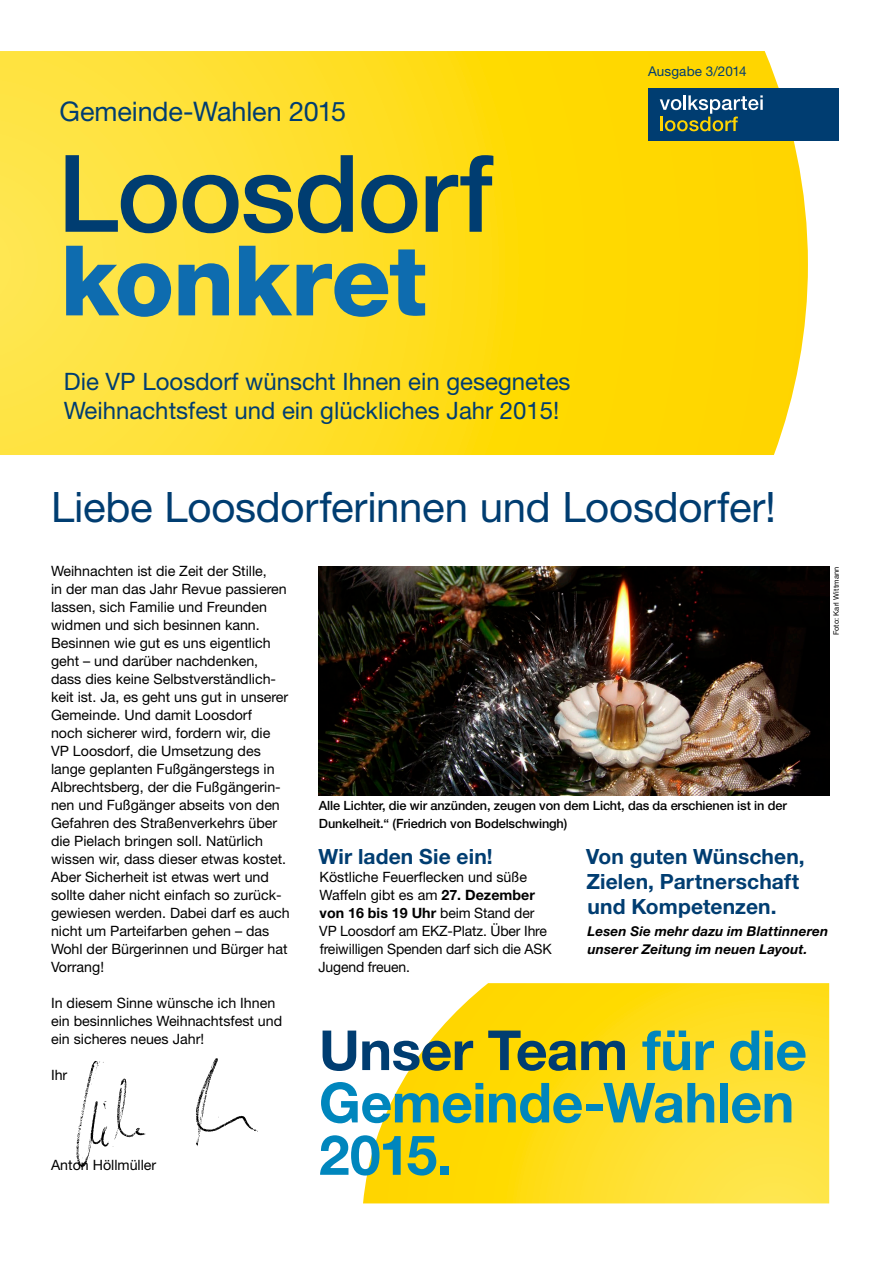
<style>
.page{position:relative;width:893px;height:1263px;background:#fff}
.page>*{position:absolute;margin:0;border:0;box-sizing:border-box;transform-origin:0 0}
.t1{font:500 107.25px "Helvetica Neue LT Pro";letter-spacing:-.02em;color:#003d71}
.t2{font:800 97.5px "Helvetica Neue LT Pro";letter-spacing:-.01em;color:#0e6caf}
.t3{font:700 55.35px/52.3px "Helvetica Neue LT Pro";letter-spacing:-.01em;color:#0086bd}
.t4{font:42px "Helvetica Neue LT Pro";letter-spacing:-.005em;color:#003d71}
.t5{font:27px "Helvetica Neue LT Pro";letter-spacing:-.005em;color:#003d71}
.t6{font:24px/28.8px "Helvetica Neue LT Pro";color:#003d71}
.t7{font:700 21px/25.2px "Helvetica Neue LT Pro";letter-spacing:.005em;color:#003d71}
.t8{font:14.25px/18px "Helvetica Neue LT Pro";color:#000}
.t9{font:italic 700 13.5px/18px "Helvetica Neue LT Pro";letter-spacing:.01em;color:#000}
.t10{font:13.5px "Helvetica Neue LT Pro";letter-spacing:.01em;color:#003d71}
.t11{font:500 12.75px/18px "Helvetica Neue LT Pro";letter-spacing:-.01em;color:#000}
.t12{font:7.5px "Helvetica Neue LT Pro";letter-spacing:.02em;color:#000}
.s1{font-weight:700}
.s2{color:#003d71}
</style>
<div class="page">
<svg style="left:0;top:51px;width:808px;height:404px;background:#fedd22"></svg>
<svg style="left:363px;top:983px;width:466px;height:220px;background:#fedf30"></svg>
<div style="left:648px;top:88px;width:191px;height:52px;background:#003d71"></div>
<svg style="left:660px;top:95px;width:103px;height:36px"></svg>
<hr style="left:0;top:51px;width:1px;height:111px;background:#fee445">
<img style="left:76px;top:1058px;width:182px;height:109px">
<img style="left:319px;top:566px;width:510px;height:230px">
<h3 class="t5" style="left:60px;top:95px;width:288px">Gemeinde-Wahlen 2015</h3>
<h1 class="t1" style="left:57px;top:129px;width:437px">Loosdorf</h1>
<h2 class="t2" style="left:61px;top:223px;width:368px">konkret</h2>
<h3 class="t6" style="left:64px;top:367px;width:508px">Die VP Loosdorf wünscht Ihnen ein gesegnetes<br>Weihnachtsfest und ein glückliches Jahr 2015!</h3>
<p class="t10" style="left:648px;top:63px;width:100px">Ausgabe 3/2014</p>
<h3 class="t4" style="left:51px;top:481px;width:726px">Liebe Loosdorferinnen und Loosdorfer!</h3>
<p class="t8" style="left:51px;top:561px;width:240px">Weihnachten ist die Zeit der Stille,<br>in der man das Jahr Revue passieren lassen, sich Familie und Freunden widmen und sich besinnen kann.<br>Besinnen wie gut es uns eigentlich geht – und darüber nachdenken, dass dies keine Selbstverständlich&shy;keit ist. Ja, es geht uns gut in unserer Gemeinde. Und damit Loosdorf<br>noch sicherer wird, fordern wir, die VP Loosdorf, die Umsetzung des lange geplanten Fußgängerstegs in Albrechtsberg, der die Fußgängerin&shy;nen und Fußgänger abseits von den Gefahren des Straßenverkehrs über die Pielach bringen soll. Natürlich wissen wir, dass dieser etwas kostet.<br>Aber Sicherheit ist etwas wert und sollte daher nicht einfach so zurück&shy;gewiesen werden. Dabei darf es auch nicht um Parteifarben gehen – das Wohl der Bürgerinnen und Bürger hat Vorrang!</p>
<p class="t8" style="left:51px;top:993px;width:233px">In diesem Sinne wünsche ich Ihnen ein besinnliches Weihnachtsfest und ein sicheres neues Jahr!</p>
<p class="t8" style="left:51px;top:1065px;width:18px">Ihr</p>
<p class="t8" style="left:51px;top:1155px;width:107px">Anton Höllmüller</p>
<p class="t12" style="left:831px;top:635px;width:70px;rotate:-90deg">Foto: Karl Wittmann</p>
<p class="t11" style="left:319px;top:796px;width:469px">Alle Lichter, die wir anzünden, zeugen von dem Licht, das da erschienen ist in der<br>Dunkelheit.“ (Friedrich von Bodelschwingh)</p>
<h3 class="t7" style="left:319px;top:843px;width:176px">Wir laden Sie ein!</h3>
<p class="t8" style="left:318px;top:867px;width:235px">Köstliche Feuerflecken und süße<br>Waffeln gibt es am <span class="s1">27. Dezember von 16 bis 19 Uhr</span> beim Stand der<br>VP Loosdorf am EKZ-Platz. Über Ihre freiwilligen Spenden darf sich die ASK<br>Jugend freuen.</p>
<h3 class="t7" style="left:586px;top:843px;width:220px">Von guten Wünschen,<br>Zielen, Partnerschaft und Kompetenzen.</h3>
<p class="t9" style="left:587px;top:922px;width:242px">Lesen Sie mehr dazu im Blattinneren unserer Zeitung im neuen Layout.</p>
<h3 class="t3" style="left:319px;top:1022px;width:490px"><span class="s2">Unser Team</span> für die<br>Gemeinde-Wahlen<br>2015.</h3>
</div>
